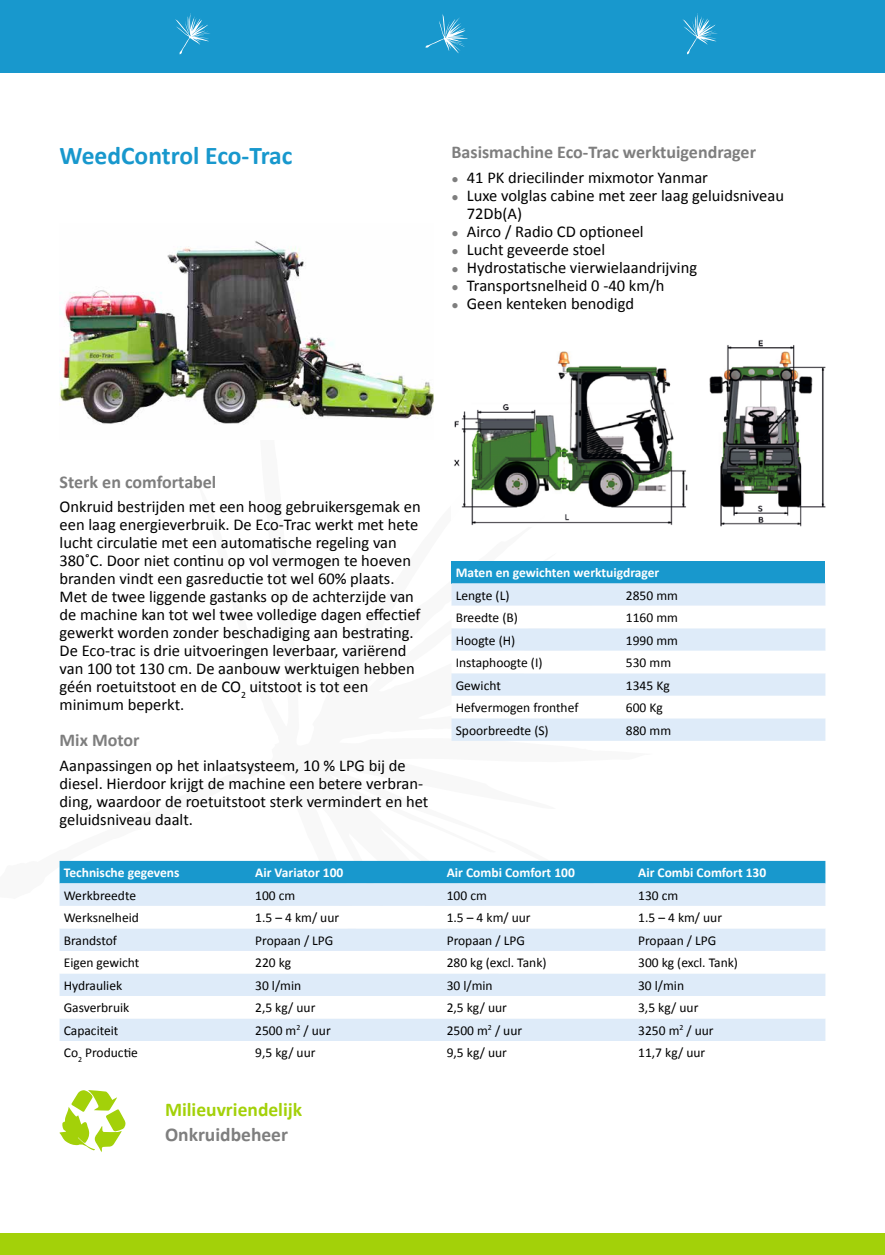
<style>
.page{position:relative;width:885px;height:1255px;background:#fff}
.page>*{position:absolute;margin:0;border:0;box-sizing:border-box;transform-origin:0 0}
.t1{font:700 25.5px "Calibri";color:#1898cd}
.t2{font:700 19.5px "Calibri";color:#a3d109}
.t3{font:700 19.5px "Calibri";color:#7e7e7e}
.t4{font:700 18px "Calibri";color:#7e7e7e}
.t5{font:16.5px/18px "Calibri";color:#000}
.t6{font:13.5px "Calibri";color:#000}
.t7{font:700 13.5px "Calibri";color:#fff}
.s1{font-weight:700;font-size:12px;color:#7e7e7e}
</style>
<div class="page">
<div style="left:0;top:0;width:884px;height:72px;background:#1898cd"></div>
<svg style="left:175px;top:13px;width:35px;height:41px"></svg>
<svg style="left:682px;top:13px;width:36px;height:41px"></svg>
<svg style="left:425px;top:14px;width:43px;height:39px"></svg>
<img style="left:60px;top:241px;width:373px;height:183px">
<img style="left:454px;top:340px;width:371px;height:187px">
<div style="left:451px;top:560px;width:374px;height:23px;background:#1898cd"></div>
<div style="left:451px;top:583px;width:374px;height:157px;background:#deebf9"></div>
<svg style="left:451px;top:605px;width:374px;height:113px"></svg>
<div style="left:60px;top:860px;width:765px;height:23px;background:#1898cd"></div>
<div style="left:60px;top:883px;width:765px;height:22px;background:#deebf9"></div>
<svg style="left:60px;top:905px;width:765px;height:136px"></svg>
<div style="left:0;top:1233px;width:884px;height:21px;background:#a3d109"></div>
<svg style="left:60px;top:1090px;width:65px;height:62px"></svg>
<h1 class="t1" style="left:60px;top:139px;width:234px">WeedControl Eco-Trac</h1>
<p class="t4" style="left:451px;top:141px;width:306px">Basismachine Eco-Trac werktuigendrager</p>
<p class="t5" style="left:451px;top:168px;width:258px"><span class="s1">●</span> 41 PK driecilinder mixmotor Yanmar</p>
<p class="t5" style="left:467px;top:186px;width:318px;text-indent:-15px"><span class="s1">●</span> Luxe volglas cabine met zeer laag geluidsniveau<br>72Db(A)</p>
<p class="t5" style="left:451px;top:222px;width:194px"><span class="s1">●</span> Airco / Radio CD optioneel</p>
<p class="t5" style="left:451px;top:240px;width:155px"><span class="s1">●</span> Lucht geveerde stoel</p>
<p class="t5" style="left:451px;top:258px;width:247px"><span class="s1">●</span> Hydrostatische vierwielaandrijving</p>
<p class="t5" style="left:451px;top:276px;width:214px"><span class="s1">●</span> Transportsnelheid 0 -40 km/h</p>
<p class="t5" style="left:451px;top:294px;width:184px"><span class="s1">●</span> Geen kenteken benodigd</p>
<p class="t4" style="left:60px;top:470px;width:158px">Sterk en comfortabel</p>
<p class="t5" style="left:60px;top:498px;width:362px">Onkruid bestrijden met een hoog gebruikersgemak en een laag energieverbruik. De Eco-Trac werkt met hete lucht circulatie met een automatische regeling van 380˚C. Door niet continu op vol vermogen te hoeven branden vindt een gasreductie tot wel 60% plaats.<br>Met de twee liggende gastanks op de achterzijde van de machine kan tot wel twee volledige dagen effectief gewerkt worden zonder beschadiging aan bestrating.<br>De Eco-trac is drie uitvoeringen leverbaar, variërend van 100 tot 130 cm. De aanbouw werktuigen hebben géén roetuitstoot en de CO<sub>2</sub> uitstoot is tot een minimum beperkt.</p>
<p class="t4" style="left:60px;top:729px;width:82px">Mix Motor</p>
<p class="t5" style="left:60px;top:756px;width:370px">Aanpassingen op het inlaatsysteem, 10 % LPG bij de diesel. Hierdoor krijgt de machine een betere verbran&shy;ding, waardoor de roetuitstoot sterk vermindert en het geluidsniveau daalt.</p>
<p class="t7" style="left:455px;top:564px;width:205px">Maten en gewichten werktuigdrager</p>
<p class="t6" style="left:455px;top:586px;width:55px">Lengte (L)</p>
<p class="t6" style="left:626px;top:586px;width:54px">2850 mm</p>
<p class="t6" style="left:455px;top:609px;width:64px">Breedte (B)</p>
<p class="t6" style="left:626px;top:609px;width:54px">1160 mm</p>
<p class="t6" style="left:455px;top:631px;width:61px">Hoogte (H)</p>
<p class="t6" style="left:626px;top:631px;width:54px">1990 mm</p>
<p class="t6" style="left:455px;top:654px;width:88px">Instaphoogte (I)</p>
<p class="t6" style="left:626px;top:654px;width:47px">530 mm</p>
<p class="t6" style="left:455px;top:676px;width:47px">Gewicht</p>
<p class="t6" style="left:626px;top:676px;width:45px">1345 Kg</p>
<p class="t6" style="left:455px;top:699px;width:124px">Hefvermogen fronthef</p>
<p class="t6" style="left:626px;top:699px;width:38px">600 Kg</p>
<p class="t6" style="left:455px;top:721px;width:94px">Spoorbreedte (S)</p>
<p class="t6" style="left:626px;top:721px;width:47px">880 mm</p>
<p class="t7" style="left:64px;top:864px;width:117px">Technische gegevens</p>
<p class="t7" style="left:255px;top:864px;width:90px">Air Variator 100</p>
<p class="t7" style="left:446px;top:864px;width:130px">Air Combi Comfort 100</p>
<p class="t7" style="left:638px;top:864px;width:130px">Air Combi Comfort 130</p>
<p class="t6" style="left:64px;top:886px;width:74px">Werkbreedte</p>
<p class="t6" style="left:255px;top:886px;width:42px">100 cm</p>
<p class="t6" style="left:446px;top:886px;width:42px">100 cm</p>
<p class="t6" style="left:638px;top:886px;width:42px">130 cm</p>
<p class="t6" style="left:64px;top:909px;width:77px">Werksnelheid</p>
<p class="t6" style="left:255px;top:909px;width:85px">1.5 – 4 km/ uur</p>
<p class="t6" style="left:446px;top:909px;width:85px">1.5 – 4 km/ uur</p>
<p class="t6" style="left:638px;top:909px;width:85px">1.5 – 4 km/ uur</p>
<p class="t6" style="left:64px;top:931px;width:55px">Brandstof</p>
<p class="t6" style="left:255px;top:931px;width:80px">Propaan / LPG</p>
<p class="t6" style="left:446px;top:931px;width:80px">Propaan / LPG</p>
<p class="t6" style="left:638px;top:931px;width:80px">Propaan / LPG</p>
<p class="t6" style="left:64px;top:954px;width:77px">Eigen gewicht</p>
<p class="t6" style="left:255px;top:954px;width:38px">220 kg</p>
<p class="t6" style="left:446px;top:954px;width:101px">280 kg (excl. Tank)</p>
<p class="t6" style="left:638px;top:954px;width:101px">300 kg (excl. Tank)</p>
<p class="t6" style="left:64px;top:976px;width:60px">Hydrauliek</p>
<p class="t6" style="left:255px;top:976px;width:48px">30 l/min</p>
<p class="t6" style="left:446px;top:976px;width:48px">30 l/min</p>
<p class="t6" style="left:638px;top:976px;width:48px">30 l/min</p>
<p class="t6" style="left:64px;top:999px;width:67px">Gasverbruik</p>
<p class="t6" style="left:255px;top:999px;width:62px">2,5 kg/ uur</p>
<p class="t6" style="left:446px;top:999px;width:62px">2,5 kg/ uur</p>
<p class="t6" style="left:638px;top:999px;width:62px">3,5 kg/ uur</p>
<p class="t6" style="left:64px;top:1021px;width:56px">Capaciteit</p>
<p class="t6" style="left:255px;top:1021px;width:77px">2500 m<sup>2</sup> / uur</p>
<p class="t6" style="left:446px;top:1021px;width:77px">2500 m<sup>2</sup> / uur</p>
<p class="t6" style="left:638px;top:1021px;width:77px">3250 m<sup>2</sup> / uur</p>
<p class="t6" style="left:64px;top:1044px;width:76px">Co<sub>2</sub> Productie</p>
<p class="t6" style="left:255px;top:1044px;width:62px">9,5 kg/ uur</p>
<p class="t6" style="left:446px;top:1044px;width:62px">9,5 kg/ uur</p>
<p class="t6" style="left:638px;top:1044px;width:69px">11,7 kg/ uur</p>
<p class="t2" style="left:165px;top:1097px;width:139px">Milieuvriendelijk</p>
<p class="t3" style="left:165px;top:1121px;width:124px">Onkruidbeheer</p>
</div>
